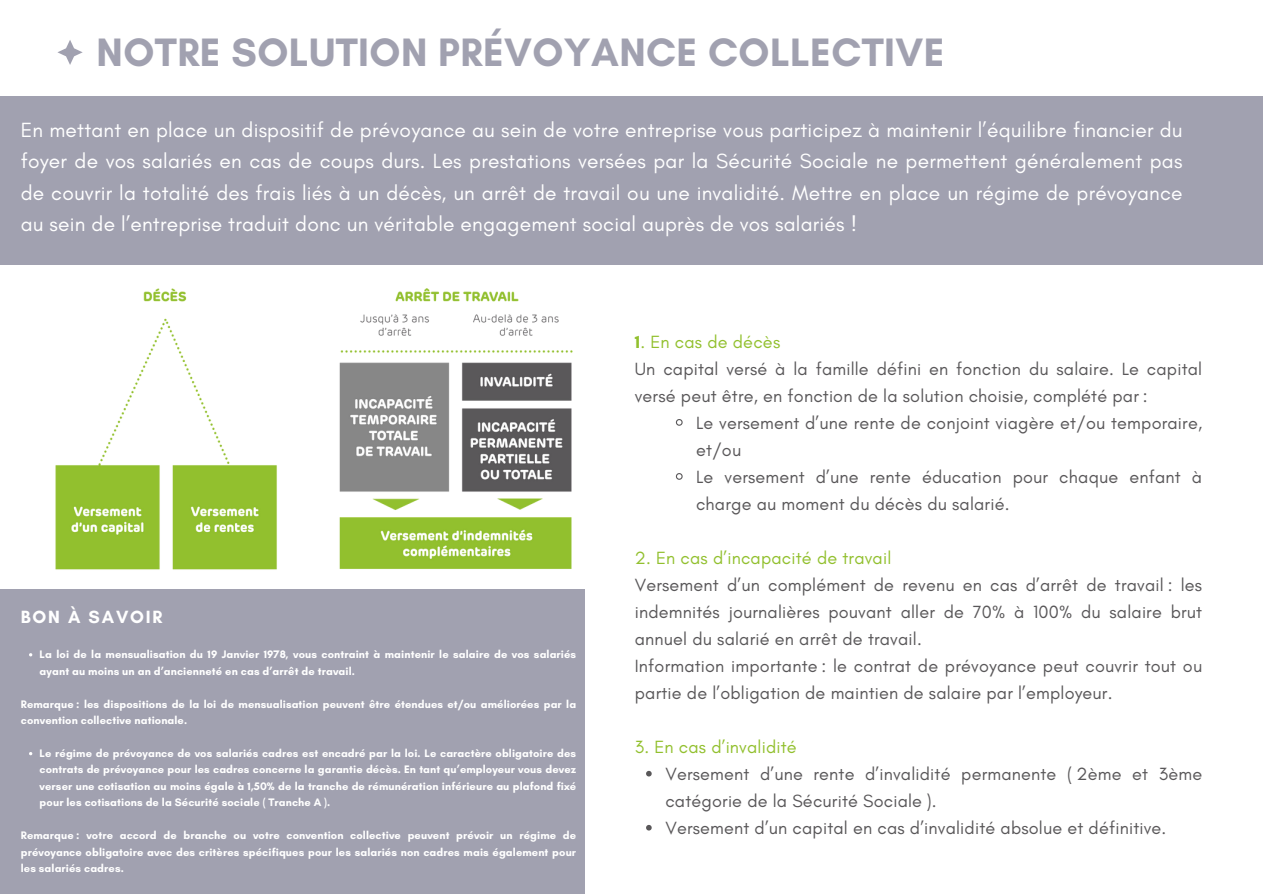
<style>
.page{position:relative;width:1263px;height:894px;background:#fff}
.page>*{position:absolute;margin:0;border:0;box-sizing:border-box;transform-origin:0 0}
.t1{font:700 40.35px "Glacial Indifference";letter-spacing:.01em;color:#a1a1b0}
.t2{font:20.85px/31.3px "Glacial Indifference";letter-spacing:.01em;color:#fff;text-align:justify}
.t3{font:18px/27px "Glacial Indifference";letter-spacing:.01em;color:#595759}
.t4{font:18px "Glacial Indifference";letter-spacing:.01em;color:#92c02e}
.t5{font:700 18px "Glacial Indifference";letter-spacing:.1em;color:#fff}
.t6{font:700 11.1px/16.5px "Glacial Indifference";letter-spacing:.01em;color:#fff}
.s1{font-weight:700}
.s2{color:#92c02e}
</style>
<div class="page">
<div style="left:0;top:96px;width:1263px;height:169px;background:#a1a1b0"></div>
<img style="left:55px;top:288px;width:518px;height:282px">
<svg style="left:57px;top:40px;width:26px;height:25px"></svg>
<svg style="left:675px;top:419px;width:8px;height:7px"></svg>
<svg style="left:675px;top:473px;width:8px;height:7px"></svg>
<svg style="left:646px;top:770px;width:6px;height:6px"></svg>
<svg style="left:646px;top:825px;width:6px;height:5px"></svg>
<div style="left:0;top:589px;width:585px;height:304px;background:#a1a1b0"></div>
<p class="t1" style="left:97px;top:27px;width:849px">NOTRE SOLUTION PRÉVOYANCE COLLECTIVE</p>
<h2 class="t2" style="left:21px;top:114px;width:1163px">En mettant en place un dispositif de prévoyance au sein de votre entreprise vous participez à maintenir l’équilibre financier du foyer de vos salariés en cas de coups durs. Les prestations versées par la Sécurité Sociale ne permettent généralement pas de couvrir la totalité des frais liés à un décès, un arrêt de travail ou une invalidité. Mettre en place un régime de prévoyance au sein de l’entreprise traduit donc un véritable engagement social auprès de vos salariés !</h2>
<h3 class="t5" style="left:21px;top:606px;width:143px">BON À SAVOIR</h3>
<p class="t6" style="left:40px;top:645px;width:538px">La loi de la mensualisation du 19 Janvier 1978, vous contraint à maintenir le salaire de vos salariés ayant au moins un an d’ancienneté en cas d’arrêt de travail.</p>
<h5 class="t6" style="left:21px;top:695px;width:557px">Remarque : les dispositions de la loi de mensualisation peuvent être étendues et/ou améliorées par la convention collective nationale.</h5>
<p class="t6" style="left:40px;top:744px;width:538px;text-align:justify">Le régime de prévoyance de vos salariés cadres est encadré par la loi. Le caractère obligatoire des contrats de prévoyance pour les cadres concerne la garantie décès. En tant qu’employeur vous devez verser une cotisation au moins égale à 1,50% de la tranche de rémunération inférieure au plafond fixé pour les cotisations de la Sécurité sociale ( Tranche A ).</p>
<h5 class="t6" style="left:21px;top:826px;width:557px;text-align:justify">Remarque : votre accord de branche ou votre convention collective peuvent prévoir un régime de prévoyance obligatoire avec des critères spécifiques pour les salariés non cadres mais également pour les salariés cadres.</h5>
<h4 class="t4" style="left:635px;top:330px;width:147px"><span class="s1">1</span>. En cas de décès</h4>
<p class="t3" style="left:635px;top:354px;width:569px">Un capital versé à la famille défini en fonction du salaire. Le capital versé peut être, en fonction de la solution choisie, complété par :</p>
<p class="t3" style="left:696px;top:408px;width:508px">Le versement d’une rente de conjoint viagère et/ou temporaire, et/ou</p>
<p class="t3" style="left:696px;top:462px;width:508px">Le versement d’une rente éducation pour chaque enfant à charge au moment du décès du salarié.</p>
<h4 class="t3" style="left:635px;top:543px;width:569px"><span class="s2">2. En cas d’incapacité de travail<br></span>Versement d’un complément de revenu en cas d’arrêt de travail : les indemnités journalières pouvant aller de 70% à 100% du salaire brut annuel du salarié en arrêt de travail.<br>Information importante : le contrat de prévoyance peut couvrir tout ou partie de l’obligation de maintien de salaire par l’employeur.</h4>
<h4 class="t4" style="left:635px;top:735px;width:163px">3. En cas d’invalidité</h4>
<p class="t3" style="left:665px;top:759px;width:538px">Versement d’une rente d’invalidité permanente ( 2ème et 3ème catégorie de la Sécurité Sociale ).</p>
<p class="t3" style="left:665px;top:813px;width:502px">Versement d’un capital en cas d’invalidité absolue et définitive.</p>
</div>
